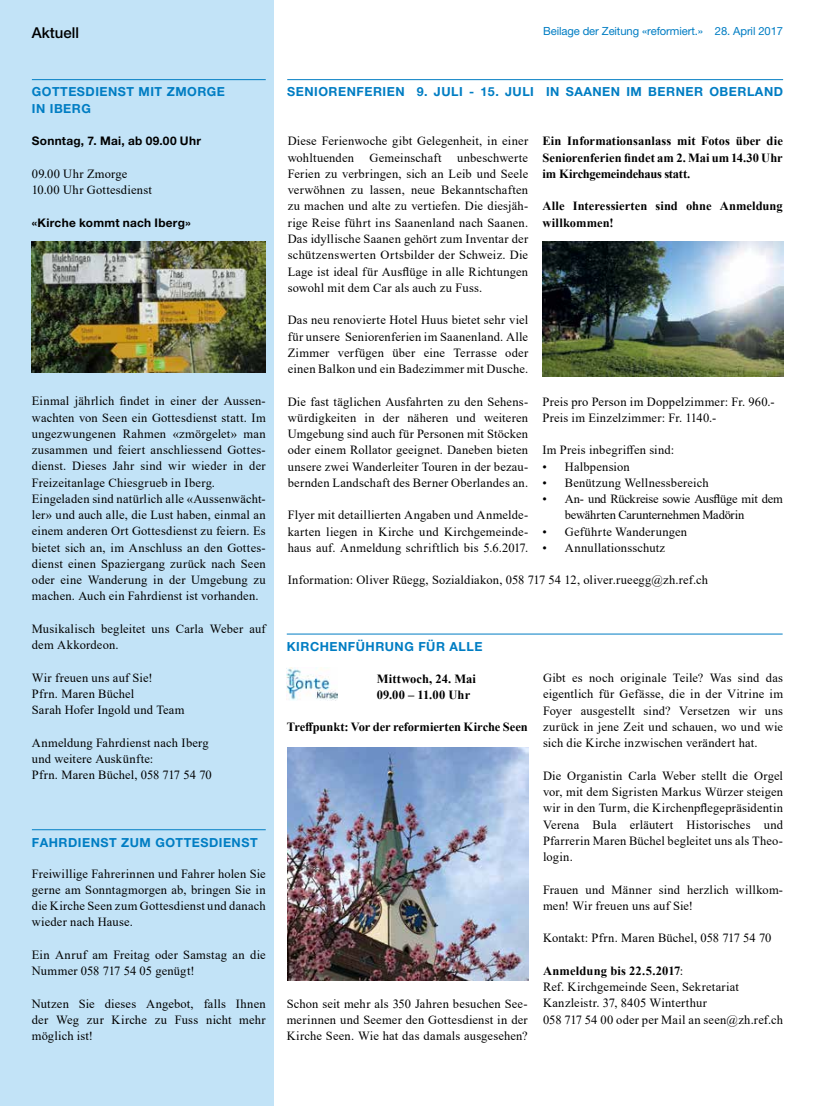
<style>
.page{position:relative;width:815px;height:1106px;background:#fff}
.page>*{position:absolute;margin:0;border:0;box-sizing:border-box;transform-origin:0 0}
.t1{font:500 15px "Helvetica Neue LT Pro";color:#000}
.t2{font:12.5px/16.2px "Times New Roman";letter-spacing:.015em;color:#000;text-align:justify}
.t3{font:700 12.5px/16.2px "Times New Roman";color:#000}
.t4{font:700 12.5px "Helvetica Neue LT Pro";letter-spacing:.04em;color:#007dc3}
.t5{font:12.5px/16.2px "Times New Roman";letter-spacing:-.02em;color:#000}
.t6{font:700 11.88px "Helvetica Neue LT Pro";letter-spacing:.02em;color:#000}
.t7{font:11.25px "Helvetica Neue LT Pro";letter-spacing:-.01em;color:#007dc3}
.s1{font-weight:700}
</style>
<div class="page">
<hr style="left:287px;top:79px;width:496px;height:1px;background:#007dc3">
<hr style="left:287px;top:633px;width:496px;height:1px;background:#007dc3">
<img style="left:287px;top:667px;width:51px;height:33px">
<img style="left:288px;top:747px;width:240px;height:233px">
<div style="left:0;top:0;width:274px;height:1106px;background:#c2e3f7"></div>
<hr style="left:32px;top:79px;width:234px;height:1px;background:#007dc3">
<img style="left:32px;top:241px;width:234px;height:131px">
<img style="left:543px;top:241px;width:240px;height:135px">
<hr style="left:32px;top:829px;width:234px;height:1px;background:#007dc3">
<p class="t1" style="left:32px;top:24px;width:49px">Aktuell</p>
<p class="t4" style="left:32px;top:84px;width:20px">GOTTESDIENST</p>
<p class="t4" style="left:139px;top:84px;width:9px">MIT</p>
<p class="t4" style="left:167px;top:84px;width:50px">ZMORGE</p>
<p class="t4" style="left:32px;top:100px;width:59px">INIBERG</p>
<p class="t6" style="left:32px;top:133px;width:171px">SONNTAG, 7. MAI, AB 09.00 UHR</p>
<p class="t2" style="left:32px;top:165px;width:122px">09.00 Uhr Zmorge<br>10.00 Uhr Gottesdienst</p>
<p class="t6" style="left:32px;top:215px;width:160px">«KIRCHE KOMMT NACH IBERG»</p>
<p class="t2" style="left:32px;top:392px;width:235px;text-align:left">Einmal jährlich findet in einer der Aussen&shy;wachten von Seen ein Gottesdienst statt. Im ungezwungenen Rahmen «zmörgelet» man zusammen und feiert anschliessend Gottes&shy;dienst. Dieses Jahr sind wir wieder in der Freizeitanlage Chiesgrueb in Iberg.<br>Eingeladen sind natürlich alle «Aussenwächt&shy;ler» und auch alle, die Lust haben, einmal an einem anderen Ort Gottesdienst zu feiern. Es bietet sich an, im Anschluss an den Gottes&shy;dienst einen Spaziergang zurück nach Seen oder eine Wanderung in der Umgebung zu machen. Auch ein Fahrdienst ist vorhanden.</p>
<p class="t2" style="left:32px;top:620px;width:235px">Musikalisch begleitet uns Carla Weber auf dem Akkordeon.</p>
<p class="t2" style="left:32px;top:669px;width:154px;text-align:left">Wir freuen uns auf Sie!<br>Pfrn. Maren Büchel<br>Sarah Hofer Ingold und Team</p>
<p class="t2" style="left:32px;top:734px;width:181px;text-align:left">Anmeldung Fahrdienst nach Iberg und weitere Auskünfte:<br>Pfrn. Maren Büchel, 058 717 54 70</p>
<p class="t4" style="left:32px;top:834px;width:46px">FAHRDIENST</p>
<p class="t4" style="left:121px;top:834px;width:11px">ZUM</p>
<p class="t4" style="left:155px;top:834px;width:20px">GOTTESDIENST</p>
<p class="t2" style="left:32px;top:865px;width:235px">Freiwillige Fahrerinnen und Fahrer holen Sie gerne am Sonntagmorgen ab, bringen Sie in die Kirche Seen zum Gottesdienst und danach wieder nach Hause.</p>
<p class="t2" style="left:32px;top:946px;width:235px">Ein Anruf am Freitag oder Samstag an die<br>Nummer 058 717 54 05 genügt!</p>
<p class="t2" style="left:32px;top:995px;width:235px">Nutzen Sie dieses Angebot, falls Ihnen der Weg zur Kirche zu Fuss nicht mehr möglich ist!</p>
<p class="t7" style="left:543px;top:24px;width:241px">Beilage der Zeitung «reformiert.» 28. April 2017</p>
<p class="t4" style="left:287px;top:84px;width:18px">SENIO</p>
<p class="t4" style="left:329px;top:84px;width:19px">RENFE</p>
<p class="t4" style="left:373px;top:84px;width:18px">RIEN</p>
<p class="t4" style="left:417px;top:84px;width:168px">9. JULI - 15. JULI IN SAANEN</p>
<p class="t4" style="left:626px;top:84px;width:139px">IM BERNER OBERLAND</p>
<p class="t2" style="left:288px;top:133px;width:242px">Diese Ferienwoche gibt Gelegenheit, in einer wohltuenden Gemeinschaft unbeschwerte Ferien zu verbringen, sich an Leib und Seele verwöhnen zu lassen, neue Bekanntschaften zu machen und alte zu vertiefen. Die diesjäh&shy;rige Reise führt ins Saanenland nach Saanen.<br>Das idyllische Saanen gehört zum Inventar der schützenswerten Ortsbilder der Schweiz. Die Lage ist ideal für Ausflüge in alle Richtungen sowohl mit dem Car als auch zu Fuss.</p>
<p class="t2" style="left:288px;top:311px;width:242px">Das neu renovierte Hotel Huus bietet sehr viel für unsere Seniorenferien im Saanenland. Alle Zimmer verfügen über eine Terrasse oder einen Balkon und ein Badezimmer mit Dusche.</p>
<p class="t2" style="left:288px;top:393px;width:242px">Die fast täglichen Ausfahrten zu den Sehens&shy;würdigkeiten in der näheren und weiteren Umgebung sind auch für Personen mit Stöcken oder einem Rollator geeignet. Daneben bieten unsere zwei Wanderleiter Touren in der bezau&shy;bernden Landschaft des Berner Oberlandes an.</p>
<p class="t2" style="left:288px;top:506px;width:242px">Flyer mit detaillierten Angaben und Anmelde&shy;karten liegen in Kirche und Kirchgemeinde&shy;haus auf. Anmeldung schriftlich bis 5.6.2017.</p>
<p class="t3" style="left:542px;top:133px;width:242px;text-align:justify">Ein Informationsanlass mit Fotos über die Seniorenferien findet am 2. Mai um 14.30 Uhr im Kirchgemeindehaus statt.</p>
<p class="t3" style="left:542px;top:198px;width:242px">Alle Interessierten sind ohne Anmeldung willkommen!</p>
<p class="t2" style="left:542px;top:393px;width:234px">Preis pro Person im Doppelzimmer: Fr. 960.-<br>Preis im Einzelzimmer: Fr. 1140.-</p>
<p class="t2" style="left:542px;top:441px;width:133px">Im Preis inbegriffen sind:</p>
<p class="t2" style="left:542px;top:458px;width:89px">• Halbpension</p>
<p class="t2" style="left:542px;top:474px;width:168px">• Benützung Wellnessbereich</p>
<p class="t5" style="left:565px;top:490px;width:219px;text-indent:-22px">• An- und Rückreise sowie Ausflüge mit dem bewährten Carunternehmen Madörin</p>
<p class="t2" style="left:542px;top:523px;width:146px">• Geführte Wanderungen</p>
<p class="t2" style="left:542px;top:539px;width:124px">• Annullationsschutz</p>
<p class="t2" style="left:288px;top:571px;width:422px">Information: Oliver Rüegg, Sozialdiakon, 058 717 54 12, oliver.rueegg@zh.ref.ch</p>
<p class="t4" style="left:287px;top:638px;width:52px">KIRCHENF</p>
<p class="t4" style="left:356px;top:638px;width:40px">ÜHRUNG</p>
<p class="t4" style="left:418px;top:638px;width:64px">FÜR ALLE</p>
<p class="t3" style="left:377px;top:670px;width:101px">Mittwoch, 24. Mai<br>09.00 – 11.00 Uhr</p>
<p class="t3" style="left:287px;top:718px;width:242px">Treffpunkt: Vor der reformierten Kirche Seen</p>
<p class="t2" style="left:287px;top:994px;width:242px">Schon seit mehr als 350 Jahren besuchen See&shy;merinnen und Seemer den Gottesdienst in der Kirche Seen. Wie hat das damals ausgesehen?</p>
<p class="t2" style="left:543px;top:669px;width:242px">Gibt es noch originale Teile? Was sind das eigentlich für Gefässe, die in der Vitrine im Foyer ausgestellt sind? Versetzen wir uns zurück in jene Zeit und schauen, wo und wie sich die Kirche inzwischen verändert hat.</p>
<p class="t2" style="left:543px;top:767px;width:242px">Die Organistin Carla Weber stellt die Orgel vor, mit dem Sigristen Markus Würzer steigen wir in den Turm, die Kirchenpflegepräsidentin Verena Bula erläutert Historisches und Pfarrerin Maren Büchel begleitet uns als Theo&shy;login.</p>
<p class="t2" style="left:543px;top:880px;width:242px">Frauen und Männer sind herzlich willkom&shy;men! Wir freuen uns auf Sie!</p>
<p class="t2" style="left:543px;top:929px;width:230px">Kontakt: Pfrn. Maren Büchel, 058 717 54 70</p>
<p class="t2" style="left:543px;top:962px;width:242px;text-align:left"><span class="s1">Anmeldung bis 22.5.2017</span>:<br>Ref. Kirchgemeinde Seen, Sekretariat Kanzleistr. 37, 8405 Winterthur<br>058 717 54 00 oder per Mail an seen@zh.ref.ch</p>
</div>
